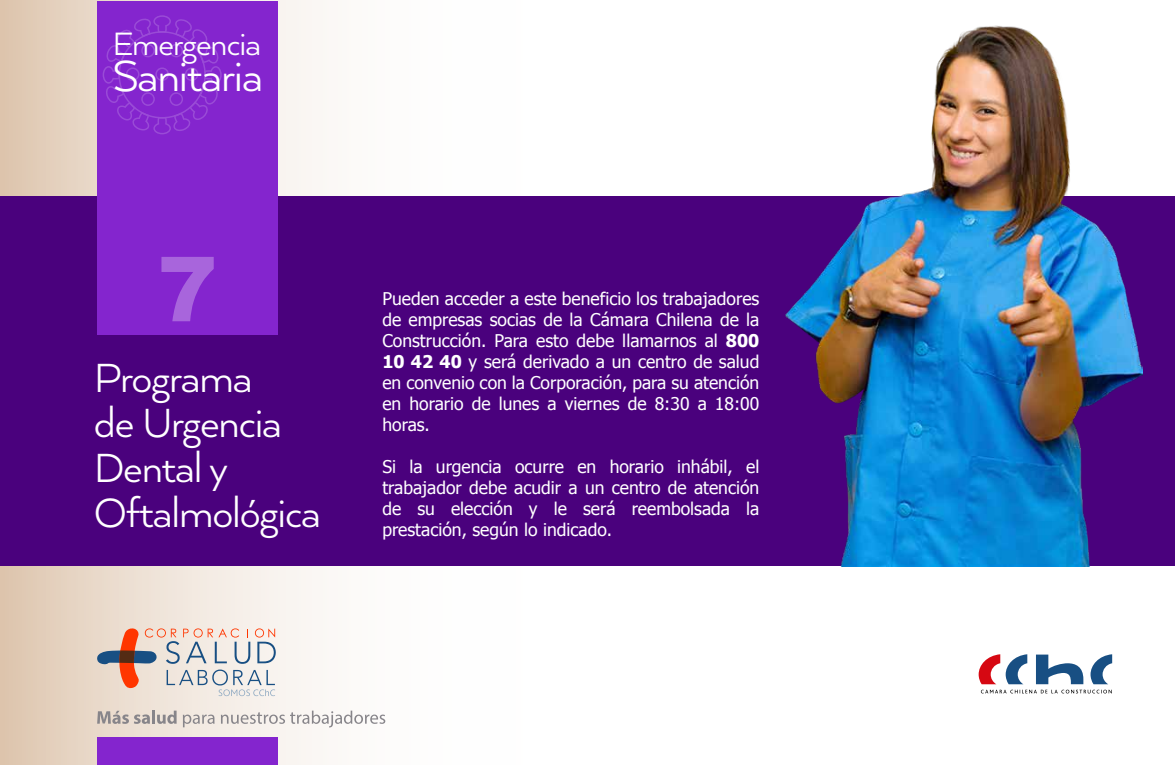
<style>
.page{position:relative;width:1175px;height:765px;background:#fff}
.page>*{position:absolute;margin:0;border:0;box-sizing:border-box;transform-origin:0 0}
.t1{font:900 90px "Arial";color:rgb(255 255 255/.3)}
.t2{font:50px "Arquitecta";letter-spacing:-.025em;color:#fff}
.t3{font:47px/45px "Arquitecta";letter-spacing:-.025em;color:#fff}
.t4{font:37.25px "Arquitecta";letter-spacing:-.025em;color:#fff}
.t5{font:17.5px/21px "Tahoma";color:#fff;text-align:justify}
.s1{font-weight:700}
</style>
<div class="page">
<svg style="left:0;top:0;width:548px;height:765px"></svg>
<div style="left:0;top:197px;width:1175px;height:369px;background:#4a017d"></div>
<svg style="left:97px;top:628px;width:179px;height:68px;background:#d7c7c1"></svg>
<svg style="left:97px;top:711px;width:80px;height:13px"></svg>
<svg style="left:183px;top:715px;width:32px;height:12px"></svg>
<svg style="left:221px;top:711px;width:164px;height:17px"></svg>
<div style="left:97px;top:1px;width:181px;height:334px;background:#8425ce"></div>
<div style="left:97px;top:737px;width:181px;height:28px;background:#8425ce"></div>
<svg style="left:1036px;top:655px;width:47px;height:29px"></svg>
<svg style="left:1091px;top:654px;width:21px;height:30px"></svg>
<svg style="left:1006px;top:654px;width:21px;height:30px"></svg>
<svg style="left:979px;top:654px;width:21px;height:30px"></svg>
<svg style="left:981px;top:690px;width:131px;height:3px"></svg>
<img style="left:786px;top:25px;width:356px;height:541px">
<svg style="left:103px;top:15px;width:119px;height:119px"></svg>
<h3 class="t4" style="left:112px;top:21px;width:150px">Emergencia</h3>
<h2 class="t2" style="left:112px;top:45px;width:152px">Sanitaria</h2>
<h1 class="t1" style="left:157px;top:224px;width:62px">7</h1>
<h3 class="t3" style="left:94px;top:353px;width:228px">Programa<br>de Urgencia<br>Dental y<br>Oftalmológica</h3>
<p class="t5" style="left:382px;top:287px;width:379px">Pueden acceder a este beneficio los trabajadores de empresas socias de la Cámara Chilena de la Construcción. Para esto debe llamarnos al <span class="s1">800<br>10 42 40</span> y será derivado a un centro de salud en convenio con la Corporación, para su atención en horario de lunes a viernes de 8:30 a 18:00 horas.</p>
<p class="t5" style="left:382px;top:455px;width:379px">Si la urgencia ocurre en horario inhábil, el trabajador debe acudir a un centro de atención de su elección y le será reembolsada la prestación, según lo indicado.</p>
</div>
